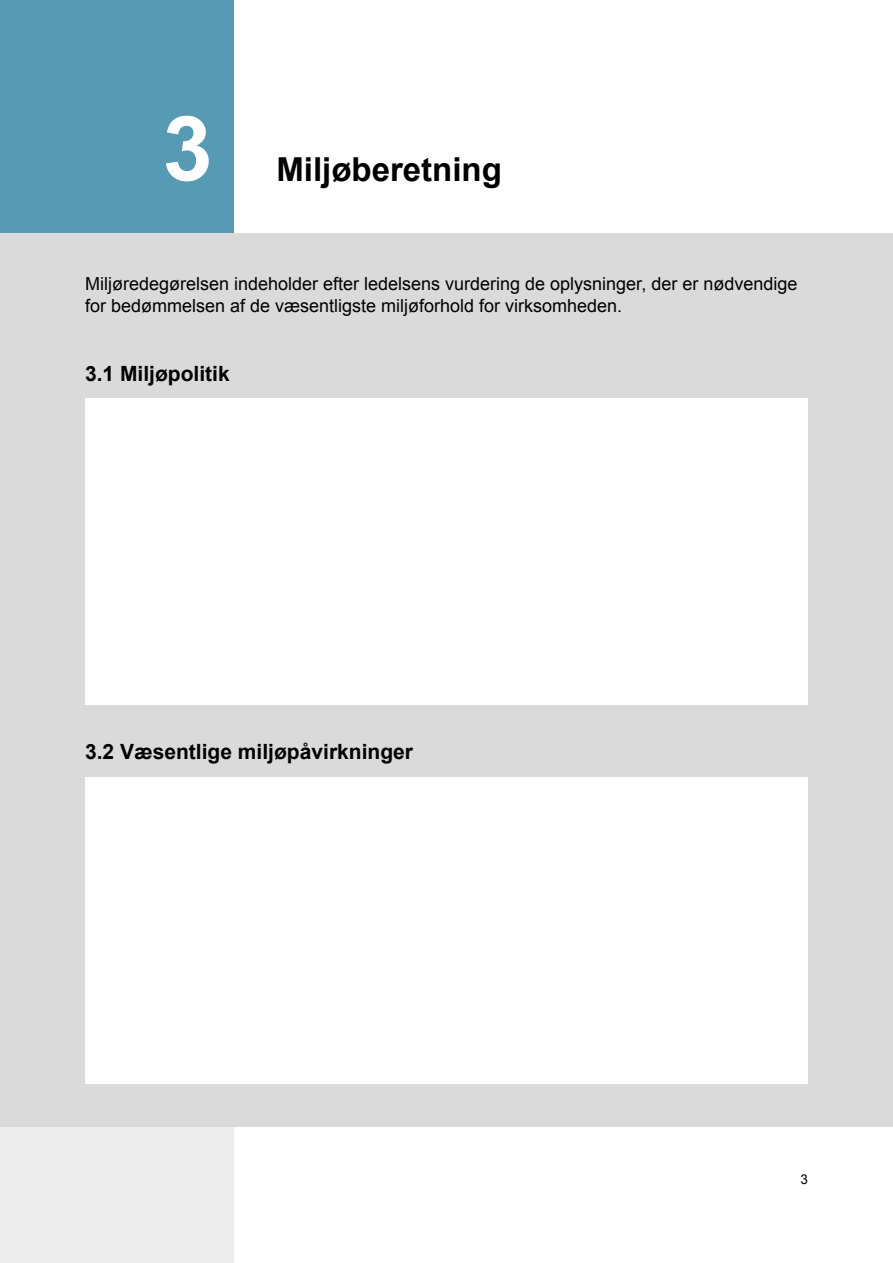
<style>
.page{position:relative;width:893px;height:1263px;background:#fff}
.page>*{position:absolute;margin:0;border:0;box-sizing:border-box;transform-origin:0 0}
.t1{font:700 90px "Arial";color:#fff}
.t2{font:700 33px "Arial";color:#000}
.t3{font:700 21px "Arial";color:#000}
.t4{font:18px/22.5px "Arial";color:#000}
.t5{font:13.5px "Arial";color:#000}
</style>
<div class="page">
<div style="left:0;top:0;width:234px;height:1263px;background:#ededed"></div>
<div style="left:0;top:0;width:234px;height:234px;background:#569ab3"></div>
<div style="left:0;top:234px;width:893px;height:893px;background:#dadada"></div>
<div style="left:85px;top:399px;width:723px;height:306px;background:#fff"></div>
<div style="left:85px;top:777px;width:723px;height:306px;background:#fff"></div>
<h1 class="t1" style="left:163px;top:89px;width:52px">3</h1>
<h2 class="t2" style="left:276px;top:147px;width:227px">Miljøberetning</h2>
<p class="t4" style="left:85px;top:272px;width:714px">Miljøredegørelsen indeholder efter ledelsens vurdering de oplysninger, der er nødvendige for bedømmelsen af de væsentligste miljøforhold for virksomheden.</p>
<p class="t3" style="left:85px;top:360px;width:146px">3.1 Miljøpolitik</p>
<p class="t3" style="left:85px;top:738px;width:329px">3.2 Væsentlige miljøpåvirkninger</p>
<p class="t5" style="left:800px;top:1170px;width:9px">3</p>
</div>
